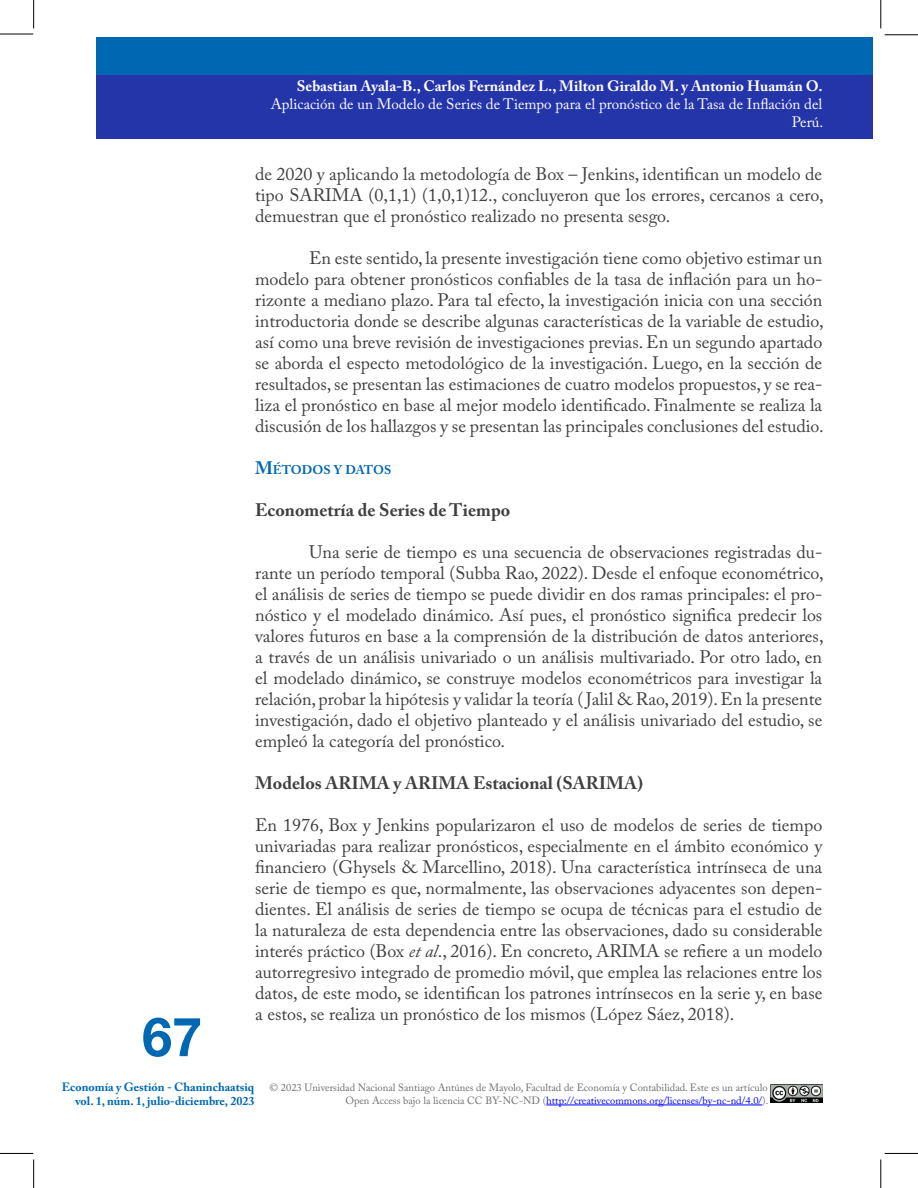
<style>
.page{position:relative;width:918px;height:1188px;background:#fff}
.page>*{position:absolute;margin:0;border:0;box-sizing:border-box;transform-origin:0 0}
.t1{font:700 54px "Helvetica Neue LT Std";color:#0068b3}
.t2{font:18px/21px "Adobe Caslon Pro";color:#404041;text-align:justify}
.t3{font:700 18px "Adobe Caslon Pro";color:#404041}
.t4{font:15px/18px "Adobe Caslon Pro";color:#fff;text-align:right}
.t5{font:700 15px "Adobe Caslon Pro";color:#fff}
.t6{font:700 12.6px "Adobe Caslon Pro";color:#0068b3}
.t7{font:700 12px/14.4px "Adobe Caslon Pro";color:#0068b3;text-align:right}
.t8{font:10.5px/12.6px "Adobe Caslon Pro";color:#6e6e70;text-align:right}
.s1{font-size:18px}
.s2{font-style:italic}
.s3{color:#00f}
</style>
<div class="page">
<svg style="left:880px;top:0;width:1px;height:28px"></svg>
<svg style="left:880px;top:1160px;width:1px;height:28px"></svg>
<svg style="left:33px;top:0;width:1px;height:28px"></svg>
<svg style="left:33px;top:1160px;width:1px;height:28px"></svg>
<hr style="left:0;top:34px;width:33px;height:1px;background:#000">
<hr style="left:0;top:1153px;width:33px;height:1px;background:#000">
<hr style="left:885px;top:34px;width:33px;height:1px;background:#000">
<hr style="left:885px;top:1153px;width:33px;height:1px;background:#000">
<div style="left:96px;top:38px;width:776px;height:37px;background:#0068b3"></div>
<div style="left:96px;top:75px;width:776px;height:64px;background:#2435aa"></div>
<hr style="left:546px;top:1105px;width:216px;height:1px;background:#00f">
<img style="left:770px;top:1085px;width:52px;height:18px">
<p class="t5" style="left:297px;top:77px;width:527px">Sebastian Ayala-B., Carlos Fernández L., Milton Giraldo M. y Antonio Huamán O.</p>
<p class="t4" style="left:271px;top:95px;width:554px">Aplicación de un Modelo de Series de Tiempo para el pronóstico de la Tasa de Inflación del<br>Perú.</p>
<h1 class="t1" style="left:142px;top:1004px;width:62px">67</h1>
<p class="t2" style="left:255px;top:163px;width:570px">de 2020 y aplicando la metodología de Box – Jenkins, identifican un modelo de tipo SARIMA (0,1,1) (1,0,1)12., concluyeron que los errores, cercanos a cero, demuestran que el pronóstico realizado no presenta sesgo.</p>
<p class="t2" style="left:255px;top:247px;width:570px;text-indent:54px">En este sentido, la presente investigación tiene como objetivo estimar un modelo para obtener pronósticos confiables de la tasa de inflación para un ho&shy;rizonte a mediano plazo. Para tal efecto, la investigación inicia con una sección introductoria donde se describe algunas características de la variable de estudio, así como una breve revisión de investigaciones previas. En un segundo apartado se aborda el especto metodológico de la investigación. Luego, en la sección de resultados, se presentan las estimaciones de cuatro modelos propuestos, y se rea&shy;liza el pronóstico en base al mejor modelo identificado. Finalmente se realiza la discusión de los hallazgos y se presentan las principales conclusiones del estudio.</p>
<p class="t6" style="left:255px;top:462px;width:138px"><span class="s1">M</span>ÉTODOS Y DATOS</p>
<p class="t3" style="left:255px;top:499px;width:257px">Econometría de Series de Tiempo</p>
<p class="t2" style="left:255px;top:541px;width:570px;text-indent:54px">Una serie de tiempo es una secuencia de observaciones registradas du&shy;rante un período temporal (Subba Rao, 2022). Desde el enfoque econométrico, el análisis de series de tiempo se puede dividir en dos ramas principales: el pro&shy;nóstico y el modelado dinámico. Así pues, el pronóstico significa predecir los valores futuros en base a la comprensión de la distribución de datos anteriores, a través de un análisis univariado o un análisis multivariado. Por otro lado, en el modelado dinámico, se construye modelos econométricos para investigar la relación, probar la hipótesis y validar la teoría ( Jalil &amp; Rao, 2019). En la presente investigación, dado el objetivo planteado y el análisis univariado del estudio, se empleó la categoría del pronóstico.</p>
<p class="t3" style="left:255px;top:772px;width:389px">Modelos ARIMA y ARIMA Estacional (SARIMA)</p>
<p class="t2" style="left:255px;top:814px;width:569px">En 1976, Box y Jenkins popularizaron el uso de modelos de series de tiempo univariadas para realizar pronósticos, especialmente en el ámbito económico y financiero (Ghysels &amp; Marcellino, 2018). Una característica intrínseca de una serie de tiempo es que, normalmente, las observaciones adyacentes son depen&shy;dientes. El análisis de series de tiempo se ocupa de técnicas para el estudio de la naturaleza de esta dependencia entre las observaciones, dado su considerable interés práctico (Box <span class="s2">et al</span>., 2016). En concreto, ARIMA se refiere a un modelo autorregresivo integrado de promedio móvil, que emplea las relaciones entre los datos, de este modo, se identifican los patrones intrínsecos en la serie y, en base a estos, se realiza un pronóstico de los mismos (López Sáez, 2018).</p>
<p class="t7" style="left:62px;top:1079px;width:194px">Economía y Gestión - Chaninchaatsiq vol. 1, núm. 1, julio-diciembre, 2023</p>
<p class="t8" style="left:270px;top:1081px;width:500px">© 2023 Universidad Nacional Santiago Antúnes de Mayolo, Facultad de Economía y Contabilidad. Este es un artículo<br>Open Access bajo la licencia CC BY-NC-ND (<span class="s3">http://creativecommons.org/licenses/by-nc-nd/4.0/</span>).</p>
</div>
